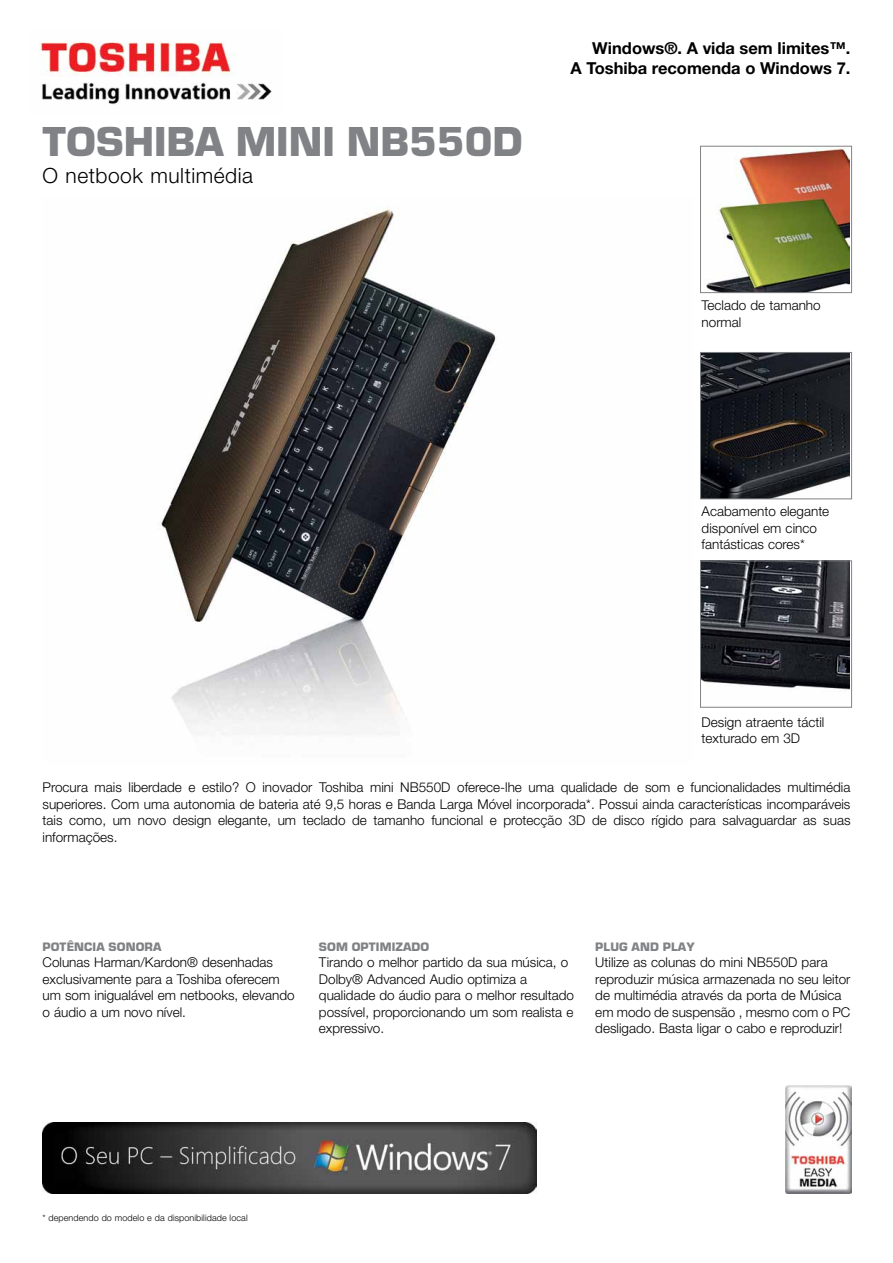
<style>
.page{position:relative;width:893px;height:1263px;background:#fff}
.page>*{position:absolute;margin:0;border:0;box-sizing:border-box;transform-origin:0 0}
.t1{font:900 43.5px "Eurostile";color:#808285}
.t2{font:300 21px "Helvetica Neue LT Pro";letter-spacing:.025em;color:#000}
.t3{font:700 16.5px/19.8px "Helvetica Neue LT Pro";color:#000;text-align:right}
.t4{font:300 13.5px/16.5px "Helvetica Neue LT Pro";color:#000}
.t5{font:900 12.75px "Eurostile";letter-spacing:.01em;color:#808285}
.t6{font:300 9px "Helvetica Neue LT Pro";letter-spacing:.01em;color:#000}
</style>
<div class="page">
<img style="left:39px;top:41px;width:233px;height:64px">
<img style="left:160px;top:209px;width:336px;height:526px">
<img style="left:706px;top:148px;width:143px;height:143px">
<div style="left:700px;top:146px;width:152px;height:147px;border:1px solid #808285"></div>
<img style="left:702px;top:354px;width:147px;height:143px">
<div style="left:700px;top:352px;width:152px;height:147px;border:1px solid #808285"></div>
<img style="left:702px;top:562px;width:147px;height:128px">
<div style="left:700px;top:560px;width:152px;height:148px;border:1px solid #808285"></div>
<img style="left:43px;top:1123px;width:493px;height:70px">
<img style="left:785px;top:1086px;width:66px;height:107px">
<h1 class="t1" style="left:43px;top:117px;width:482px">TOSHIBA MINI NB550D</h1>
<h2 class="t2" style="left:43px;top:163px;width:212px">O netbook multimédia</h2>
<p class="t3" style="left:571px;top:38px;width:281px">Windows®. A vida sem limites™.<br>A Toshiba recomenda o Windows 7.</p>
<p class="t4" style="left:702px;top:297px;width:121px">Teclado de tamanho normal</p>
<p class="t4" style="left:702px;top:503px;width:129px">Acabamento elegante disponível em cinco fantásticas cores*</p>
<p class="t4" style="left:702px;top:713px;width:124px">Design atraente táctil texturado em 3D</p>
<p class="t4" style="left:43px;top:779px;width:809px;text-align:justify">Procura mais liberdade e estilo? O inovador Toshiba mini NB550D oferece-lhe uma qualidade de som e funcionalidades multimédia superiores. Com uma autonomia de bateria até 9,5 horas e Banda Larga Móvel incorporada*. Possui ainda características incomparáveis tais como, um novo design elegante, um teclado de tamanho funcional e protecção 3D de disco rígido para salvaguardar as suas informações.</p>
<p class="t5" style="left:43px;top:939px;width:121px">POTÊNCIA SONORA</p>
<p class="t4" style="left:43px;top:954px;width:254px">Colunas Harman/Kardon® desenhadas exclusivamente para a Toshiba oferecem um som inigualável em netbooks, elevando o áudio a um novo nível.</p>
<p class="t5" style="left:319px;top:939px;width:112px">SOM OPTIMIZADO</p>
<p class="t4" style="left:319px;top:954px;width:257px">Tirando o melhor partido da sua música, o Dolby® Advanced Audio optimiza a qualidade do áudio para o melhor resultado possível, proporcionando um som realista e expressivo.</p>
<p class="t5" style="left:595px;top:939px;width:101px">PLUG AND PLAY</p>
<p class="t4" style="left:595px;top:954px;width:257px">Utilize as colunas do mini NB550D para reproduzir música armazenada no seu leitor de multimédia através da porta de Música em modo de suspensão , mesmo com o PC desligado. Basta ligar o cabo e reproduzir!</p>
<p class="t6" style="left:43px;top:1212px;width:207px">* dependendo do modelo e da disponibilidade local</p>
</div>
